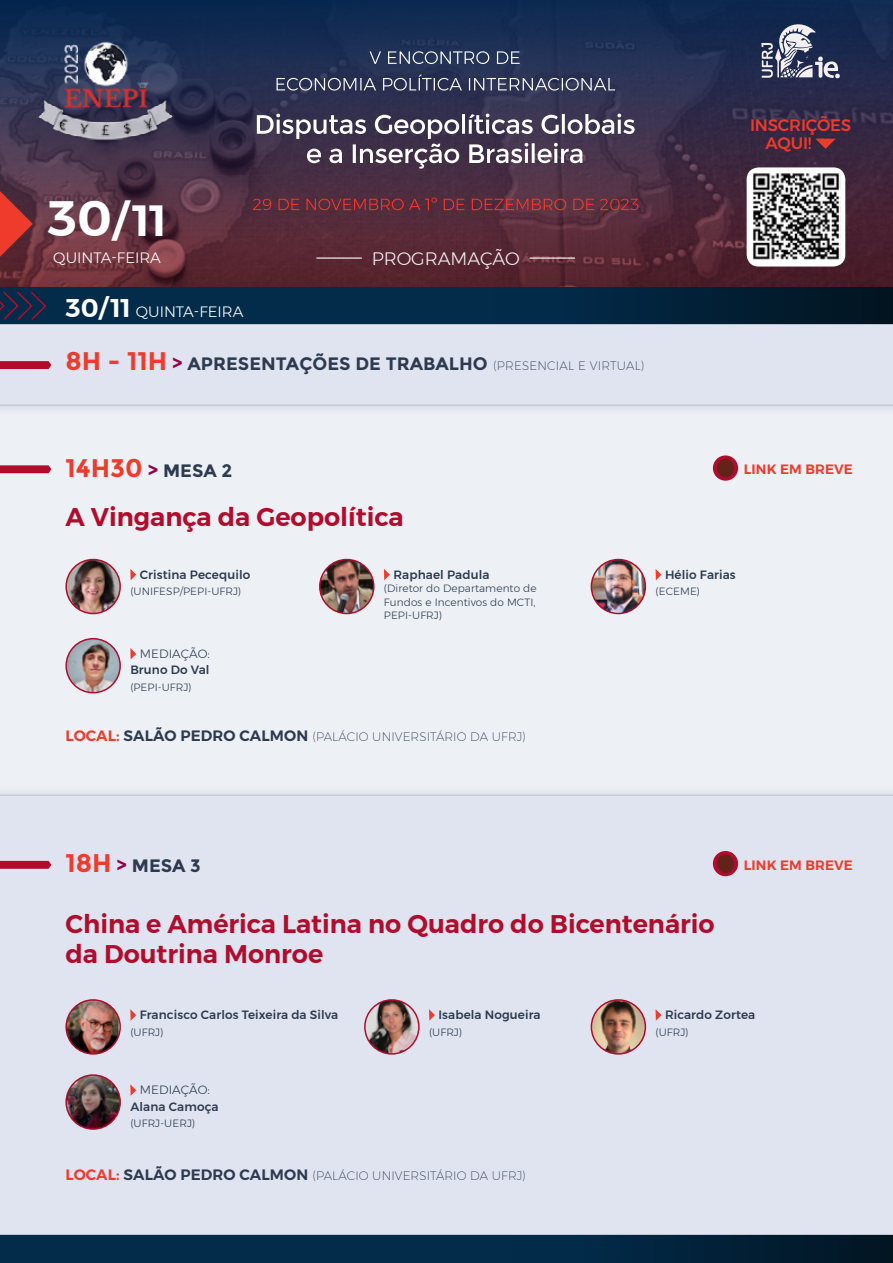
<style>
.page{position:relative;width:893px;height:1263px;background:#fff}
.page>*{position:absolute;margin:0;border:0;box-sizing:border-box;transform-origin:0 0}
.t1{font:600 43.5px "Montserrat";color:#fff}
.t2{font:600 25.5px "Montserrat";color:#b10c2c}
.t3{font:700 25.5px "Montserrat";color:#ef3b2c}
.t4{font:700 18px "Montserrat";color:#2d3a4f}
.t5{font:300 18px "Montserrat";color:#f4f0f1}
.t6{font:500 16.5px "Montserrat";letter-spacing:-.01em;color:#ef3b2c}
.t7{font:300 15px "Montserrat";color:#fff}
.t8{font:600 13.5px "Montserrat";letter-spacing:.01em;color:#ef3b2c}
.t9{font:500 12px "Montserrat";letter-spacing:.01em;color:#2d3a4f}
.t10{font:200 12px "Montserrat";letter-spacing:.01em;color:#2d3a4f}
.t11{font:300 12px "Montserrat";letter-spacing:.01em;color:#2d3a4f}
.t12{font:300 10.5px/13.5px "Montserrat";letter-spacing:.01em;color:#2d3a4f;text-align:justify}
.s1{font-size:49.5px}
.s2{font-weight:600;font-size:25.5px}
.s3{font-size:25.5px;color:#ef3b2c}
.s4{color:#97004a}
.s5{font-weight:200;font-size:12px}
.s6{font-size:18px;color:#97004a}
.s7{font-size:18px;color:#2d3a4f}
.s8{font-weight:600;font-size:15px;color:#ef3b2c}
.s9{font-weight:600;font-size:15px}
</style>
<div class="page">
<div style="left:0;top:120px;width:893px;height:1143px;background:#edf1f6"></div>
<div style="left:0;top:313px;width:893px;height:105px;background:#2d3a4f;opacity:.17"></div>
<div style="left:0;top:324px;width:893px;height:81px;background:#e0e4f0"></div>
<div style="left:0;top:784px;width:893px;height:464px;background:#2d3a4f;opacity:.17"></div>
<div style="left:0;top:795px;width:893px;height:440px;background:#e0e4f0"></div>
<div style="left:0;top:0;width:893px;height:288px;background:#0d2850"></div>
<svg style="left:0;top:19px;width:893px;height:268px;background:#402c43"></svg>
<hr style="left:316px;top:257px;width:46px;height:2px;background:#fff">
<hr style="left:530px;top:257px;width:45px;height:2px;background:#fff">
<div style="left:0;top:287px;width:893px;height:37px;background:#032b4a"></div>
<svg style="left:0;top:291px;width:47px;height:29px"></svg>
<svg style="left:815px;top:139px;width:21px;height:10px"></svg>
<div style="left:747px;top:167px;width:98px;height:100px;background:#fff;border-radius:12px"></div>
<img style="left:753px;top:173px;width:87px;height:87px">
<svg style="left:761px;top:19px;width:79px;height:59px"></svg>
<img style="left:27px;top:24px;width:159px;height:128px">
<svg style="left:257px;top:114px;width:378px;height:55px;background:#685d71"></svg>
<svg style="left:277px;top:74px;width:338px;height:17px;background:#4e536f"></svg>
<svg style="left:369px;top:51px;width:151px;height:13px;background:#535f7c"></svg>
<svg style="left:253px;top:198px;width:385px;height:12px;background:#783039"></svg>
<div style="left:493px;top:288px;width:400px;height:36px;background:linear-gradient(to right,#022d4f,#021420)"></div>
<svg style="left:0;top:191px;width:33px;height:66px;background:#9f3131"></svg>
<svg style="left:0;top:465px;width:51px;height:8px"></svg>
<img style="left:66px;top:559px;width:54px;height:54px;border-radius:27px">
<div style="left:65px;top:559px;width:56px;height:55px;border:2px solid #b10c2c;border-radius:50%"></div>
<svg style="left:130px;top:569px;width:6px;height:11px"></svg>
<img style="left:320px;top:559px;width:54px;height:54px;border-radius:27px">
<div style="left:319px;top:559px;width:55px;height:55px;border:2px solid #b10c2c;border-radius:50%"></div>
<svg style="left:384px;top:569px;width:6px;height:11px"></svg>
<img style="left:591px;top:559px;width:54px;height:54px;border-radius:27px">
<div style="left:591px;top:559px;width:55px;height:55px;border:2px solid #b10c2c;border-radius:50%"></div>
<svg style="left:655px;top:569px;width:6px;height:11px"></svg>
<img style="left:66px;top:639px;width:54px;height:54px;border-radius:27px">
<div style="left:65px;top:638px;width:56px;height:55px;border:2px solid #b10c2c;border-radius:50%"></div>
<svg style="left:130px;top:648px;width:6px;height:11px"></svg>
<svg style="left:0;top:861px;width:51px;height:8px"></svg>
<div style="left:713px;top:851px;width:25px;height:25px;background:#b10c2c;border-radius:50%"></div>
<div style="left:717px;top:854px;width:17px;height:19px;background:#63231b;border-radius:50%"></div>
<svg style="left:713px;top:455px;width:25px;height:26px"></svg>
<div style="left:717px;top:459px;width:17px;height:18px;background:#63231b;border-radius:50%"></div>
<svg style="left:0;top:361px;width:51px;height:8px"></svg>
<img style="left:66px;top:1000px;width:53px;height:54px">
<div style="left:65px;top:999px;width:56px;height:56px;border:2px solid #b10c2c;border-radius:50%"></div>
<svg style="left:130px;top:1009px;width:6px;height:12px"></svg>
<img style="left:365px;top:1000px;width:54px;height:54px;border-radius:27px">
<div style="left:364px;top:999px;width:56px;height:56px;border:2px solid #b10c2c;border-radius:50%"></div>
<svg style="left:429px;top:1009px;width:6px;height:12px"></svg>
<img style="left:591px;top:1000px;width:54px;height:54px;border-radius:27px">
<div style="left:591px;top:999px;width:55px;height:56px;border:2px solid #b10c2c;border-radius:50%"></div>
<svg style="left:655px;top:1009px;width:6px;height:12px"></svg>
<img style="left:66px;top:1075px;width:54px;height:54px;border-radius:27px">
<div style="left:65px;top:1074px;width:56px;height:56px;border:2px solid #b10c2c;border-radius:50%"></div>
<svg style="left:130px;top:1084px;width:6px;height:12px"></svg>
<div style="left:0;top:1235px;width:893px;height:28px;background:#032b4a"></div>
<div style="left:513px;top:1235px;width:380px;height:28px;background:linear-gradient(to right,#022d4f,#021523)"></div>
<p class="t1" style="left:47px;top:186px;width:121px"><span class="s1">30</span>/11</p>
<p class="t7" style="left:53px;top:247px;width:109px">QUINTA-FEIRA</p>
<p class="t7" style="left:65px;top:300px;width:180px"><span class="s2">30/11</span> QUINTA-FEIRA</p>
<p class="t5" style="left:372px;top:245px;width:149px">PROGRAMAÇÃO</p>
<p class="t4" style="left:65px;top:353px;width:581px"><span class="s3">8H - 11H</span> <span class="s4">&gt;</span> APRESENTAÇÕES DE TRABALHO <span class="s5">(PRESENCIAL E VIRTUAL)</span></p>
<p class="t6" style="left:750px;top:112px;width:103px">INSCRIÇÕES</p>
<p class="t6" style="left:766px;top:130px;width:48px">AQUI!</p>
<p class="t3" style="left:65px;top:453px;width:169px">14H30 <span class="s6">&gt;</span> <span class="s7">MESA 2</span></p>
<p class="t2" style="left:65px;top:497px;width:340px">A Vingança da Geopolítica</p>
<p class="t9" style="left:140px;top:565px;width:112px">Cristina Pecequilo</p>
<p class="t12" style="left:130px;top:585px;width:113px">(UNIFESP/PEPI-UFRJ)</p>
<p class="t9" style="left:393px;top:565px;width:98px">Raphael Padula</p>
<p class="t12" style="left:384px;top:582px;width:154px">(Diretor do Departamento de Fundos e Incentivos do MCTI, PEPI-UFRJ)</p>
<p class="t11" style="left:140px;top:645px;width:72px">MEDIAÇÃO:</p>
<p class="t9" style="left:130px;top:661px;width:81px">Bruno Do Val</p>
<p class="t12" style="left:130px;top:680px;width:63px">(PEPI-UFRJ)</p>
<p class="t10" style="left:65px;top:728px;width:462px"><span class="s8">LOCAL:</span> <span class="s9">SALÃO PEDRO CALMON</span> (PALÁCIO UNIVERSITÁRIO DA UFRJ)</p>
<p class="t8" style="left:744px;top:458px;width:110px">LINK EM BREVE</p>
<p class="t9" style="left:665px;top:565px;width:72px">Hélio Farias</p>
<p class="t12" style="left:655px;top:585px;width:46px">(ECEME)</p>
<p class="t4" style="left:65px;top:855px;width:137px"><span class="s3">18H</span> <span class="s4">&gt;</span> MESA 3</p>
<p class="t8" style="left:744px;top:854px;width:110px">LINK EM BREVE</p>
<p class="t2" style="left:65px;top:904px;width:651px">China e América Latina no Quadro do Bicentenário</p>
<p class="t2" style="left:65px;top:934px;width:259px">da Doutrina Monroe</p>
<p class="t9" style="left:140px;top:1005px;width:200px">Francisco Carlos Teixeira da Silva</p>
<p class="t12" style="left:130px;top:1025px;width:35px">(UFRJ)</p>
<p class="t9" style="left:438px;top:1005px;width:104px">Isabela Nogueira</p>
<p class="t12" style="left:429px;top:1025px;width:35px">(UFRJ)</p>
<p class="t11" style="left:140px;top:1081px;width:72px">MEDIAÇÃO:</p>
<p class="t9" style="left:130px;top:1097px;width:90px">Alana Camoça</p>
<p class="t12" style="left:130px;top:1117px;width:66px">(UFRJ-UERJ)</p>
<p class="t10" style="left:65px;top:1167px;width:462px"><span class="s8">LOCAL:</span> <span class="s9">SALÃO PEDRO CALMON</span> (PALÁCIO UNIVERSITÁRIO DA UFRJ)</p>
<p class="t9" style="left:665px;top:1005px;width:92px">Ricardo Zortea</p>
<p class="t12" style="left:655px;top:1025px;width:35px">(UFRJ)</p>
</div>
